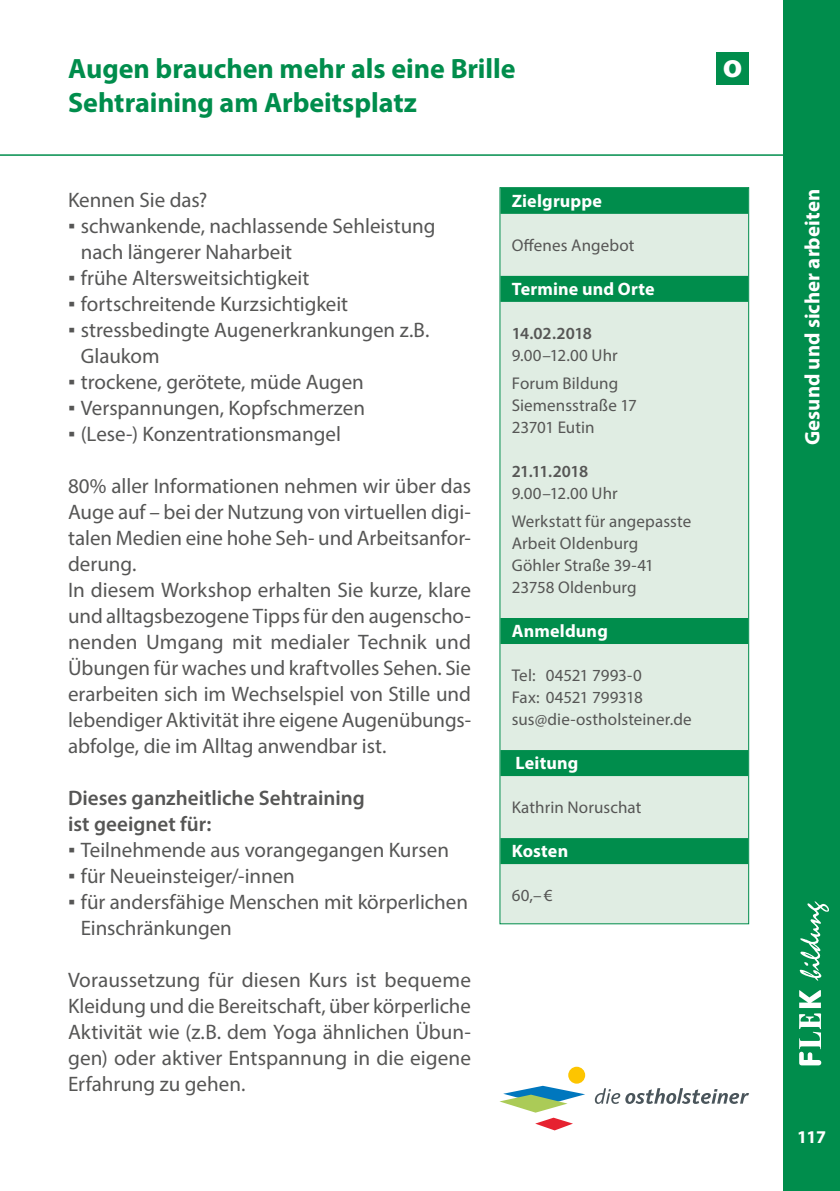
<style>
.page{position:relative;width:840px;height:1191px;background:#fff}
.page>*{position:absolute;margin:0;border:0;box-sizing:border-box;transform-origin:0 0}
.t1{font:700 34px "Myriad Pro";color:#fff}
.t2{font:700 28px/34px "Myriad Pro";letter-spacing:-.005em;color:#008d4c}
.t3{font:21px/26px "Myriad Pro";color:#565655}
.t4{font:600 21px/26px "Myriad Pro";color:#565655}
.t5{font:700 21px "Myriad Pro";letter-spacing:.005em;color:#fff}
.t6{font:700 18px "Myriad Pro";letter-spacing:.01em;color:#fff}
.t7{font:17px/22px "Myriad Pro";letter-spacing:.005em;color:#565655}
.t8{font:600 17px "Myriad Pro";letter-spacing:-.035em;color:#565655}
.s1{font-family:"Verdana"}
</style>
<div class="page">
<div style="left:782px;top:0;width:57px;height:1191px;background:#008d4c"></div>
<hr style="left:0;top:154px;width:839px;height:2px;background:#008d4c">
<svg style="left:799px;top:901px;width:29px;height:79px"></svg>
<div style="left:499px;top:188px;width:249px;height:735px;background:#e0ede3"></div>
<div style="left:500px;top:188px;width:247px;height:26px;background:#008d4c"></div>
<div style="left:500px;top:276px;width:247px;height:26px;background:#008d4c"></div>
<div style="left:500px;top:618px;width:247px;height:26px;background:#008d4c"></div>
<div style="left:500px;top:750px;width:247px;height:26px;background:#008d4c"></div>
<div style="left:500px;top:838px;width:247px;height:26px;background:#008d4c"></div>
<div style="left:499px;top:187px;width:249px;height:737px;border:1px solid #008d4c"></div>
<div style="left:715px;top:52px;width:33px;height:33px;background:#008d4c"></div>
<svg style="left:594px;top:1088px;width:154px;height:16px"></svg>
<svg style="left:499px;top:1085px;width:86px;height:45px"></svg>
<div style="left:568px;top:1066px;width:17px;height:17px;background:#fdc500;border-radius:50%"></div>
<h2 class="t2" style="left:68px;top:50px;width:449px">Augen brauchen mehr als eine Brille<br>Sehtraining am Arbeitsplatz</h2>
<h1 class="t1" style="left:722px;top:44px;width:21px">o</h1>
<p class="t3" style="left:68px;top:187px;width:141px">Kennen Sie das?</p>
<p class="t3" style="left:81px;top:213px;width:356px;text-indent:-13px"><span class="s1">▪</span> schwankende, nachlassende Sehleistung nach längerer Naharbeit</p>
<p class="t3" style="left:68px;top:265px;width:242px"><span class="s1">▪</span> frühe Altersweitsichtigkeit</p>
<p class="t3" style="left:68px;top:291px;width:281px"><span class="s1">▪</span> fortschreitende Kurzsichtigkeit</p>
<p class="t3" style="left:81px;top:317px;width:350px;text-indent:-13px"><span class="s1">▪</span> stressbedingte Augenerkrankungen z.B.<br>Glaukom</p>
<p class="t3" style="left:68px;top:369px;width:297px"><span class="s1">▪</span> trockene, gerötete, müde Augen</p>
<p class="t3" style="left:68px;top:395px;width:298px"><span class="s1">▪</span> Verspannungen, Kopfschmerzen</p>
<p class="t3" style="left:68px;top:421px;width:274px"><span class="s1">▪</span> (Lese-) Konzentrationsmangel</p>
<p class="t3" style="left:68px;top:473px;width:404px">80% aller Informationen nehmen wir über das Auge auf – bei der Nutzung von virtuellen digi&shy;talen Medien eine hohe Seh- und Arbeitsanfor&shy;derung.<br>In diesem Workshop erhalten Sie kurze, klare und alltagsbezogene Tipps für den augenscho&shy;nenden Umgang mit medialer Technik und Übungen für waches und kraftvolles Sehen. Sie erarbeiten sich im Wechselspiel von Stille und lebendiger Aktivität ihre eigene Augenübungs&shy;abfolge, die im Alltag anwendbar ist.</p>
<p class="t4" style="left:68px;top:784px;width:298px">Dieses ganzheitliche Sehtraining ist geeignet für:</p>
<p class="t3" style="left:68px;top:837px;width:382px"><span class="s1">▪</span> Teilnehmende aus vorangegangen Kursen</p>
<p class="t3" style="left:68px;top:863px;width:228px"><span class="s1">▪</span> für Neueinsteiger/-innen</p>
<p class="t3" style="left:81px;top:889px;width:388px;text-indent:-13px"><span class="s1">▪</span> für andersfähige Menschen mit körperlichen<br>Einschränkungen</p>
<p class="t3" style="left:68px;top:967px;width:404px;text-align:justify">Voraussetzung für diesen Kurs ist bequeme Kleidung und die Bereitschaft, über körperliche Aktivität wie (z.B. dem Yoga ähnlichen Übun&shy;gen) oder aktiver Entspannung in die eigene Erfahrung zu gehen.</p>
<p class="t6" style="left:511px;top:189px;width:92px">Zielgruppe</p>
<p class="t7" style="left:511px;top:234px;width:124px">Offenes Angebot</p>
<p class="t6" style="left:511px;top:277px;width:144px">Termine und Orte</p>
<p class="t8" style="left:511px;top:322px;width:82px">14.02.2018</p>
<p class="t7" style="left:511px;top:341px;width:108px;line-height:28px">9.00–12.00 Uhr<br>Forum Bildung</p>
<p class="t7" style="left:511px;top:394px;width:126px">Siemensstraße 17<br>23701 Eutin</p>
<p class="t8" style="left:511px;top:460px;width:78px">21.11.2018</p>
<p class="t7" style="left:511px;top:479px;width:181px;line-height:28px">9.00–12.00 Uhr<br>Werkstatt für angepasste</p>
<p class="t7" style="left:511px;top:532px;width:143px">Arbeit Oldenburg<br>Göhler Straße 39-41<br>23758 Oldenburg</p>
<p class="t6" style="left:511px;top:619px;width:97px">Anmeldung</p>
<p class="t7" style="left:511px;top:664px;width:181px">Tel: 04521 7993-0<br>Fax: 04521 799318 sus@die-ostholsteiner.de</p>
<p class="t6" style="left:515px;top:751px;width:64px">Leitung</p>
<p class="t7" style="left:511px;top:796px;width:131px">Kathrin Noruschat</p>
<p class="t6" style="left:511px;top:839px;width:58px">Kosten</p>
<p class="t7" style="left:511px;top:884px;width:42px">60,–€</p>
<p class="t5" style="left:798px;top:445px;width:258px;rotate:-90deg">Gesund und sicher arbeiten</p>
<p class="t6" style="left:796px;top:1125px;width:31px">117</p>
</div>
